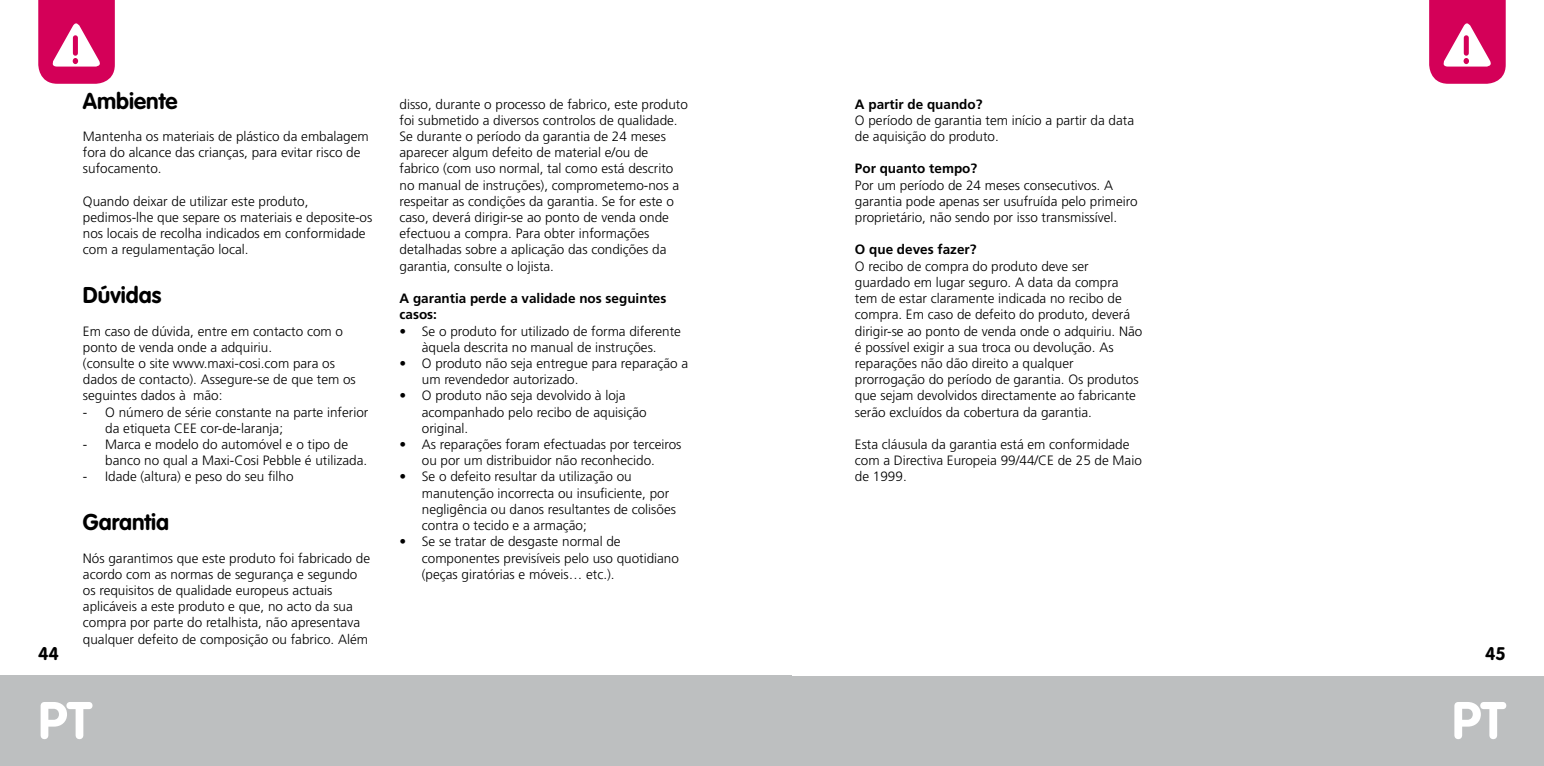
<style>
.page{position:relative;width:1544px;height:766px;background:#fff}
.page>*{position:absolute;margin:0;border:0;box-sizing:border-box;transform-origin:0 0}
.t1{font:700 51.75px "VAG Rounded Std";color:#fff}
.t2{font:700 22.5px "VAG Rounded Std";color:#000}
.t3{font:700 18px "VAG Rounded Std";color:#000}
.t4{font:300 13.5px/16.2px "Frutiger CE";color:#000}
.t5{font:700 13.5px/16.2px "Frutiger CE";color:#000}
</style>
<div class="page">
<div style="left:753px;top:675px;width:790px;height:90px;background:#bdbfc0"></div>
<div style="left:0;top:675px;width:791px;height:90px;background:#bdbfc0"></div>
<svg style="left:1429px;top:0;width:76px;height:84px"></svg>
<div style="left:1463px;top:35px;width:5px;height:21px;background:#d40058;border-radius:3px"></div>
<svg style="left:38px;top:0;width:77px;height:84px"></svg>
<div style="left:73px;top:35px;width:5px;height:21px;background:#d40058;border-radius:3px"></div>
<h2 class="t2" style="left:83px;top:91px;width:96px">Ambiente</h2>
<p class="t4" style="left:83px;top:128px;width:287px">Mantenha os materiais de plástico da embalagem fora do alcance das crianças, para evitar risco de sufocamento.</p>
<p class="t4" style="left:83px;top:193px;width:291px">Quando deixar de utilizar este produto, pedimos-lhe que separe os materiais e deposite-os nos locais de recolha indicados em conformidade com a regulamentação local.</p>
<h2 class="t2" style="left:83px;top:285px;width:80px">Dúvidas</h2>
<p class="t4" style="left:83px;top:322px;width:274px">Em caso de dúvida, entre em contacto com o ponto de venda onde a adquiriu.<br>(consulte o site www.maxi-cosi.com para os dados de contacto). Assegure-se de que tem os seguintes dados à mão:</p>
<p class="t4" style="left:105px;top:403px;width:265px;text-indent:-22px">- O número de série constante na parte inferior da etiqueta CEE cor-de-laranja;</p>
<p class="t4" style="left:105px;top:436px;width:263px;text-indent:-22px">- Marca e modelo do automóvel e o tipo de banco no qual a Maxi-Cosi Pebble é utilizada.</p>
<p class="t4" style="left:83px;top:468px;width:212px">- Idade (altura) e peso do seu filho</p>
<h2 class="t2" style="left:83px;top:512px;width:88px">Garantia</h2>
<p class="t4" style="left:83px;top:549px;width:289px">Nós garantimos que este produto foi fabricado de acordo com as normas de segurança e segundo os requisitos de qualidade europeus actuais aplicáveis a este produto e que, no acto da sua compra por parte do retalhista, não apresentava qualquer defeito de composição ou fabrico. Além</p>
<p class="t4" style="left:399px;top:96px;width:290px">disso, durante o processo de fabrico, este produto foi submetido a diversos controlos de qualidade.<br>Se durante o período da garantia de 24 meses aparecer algum defeito de material e/ou de fabrico (com uso normal, tal como está descrito no manual de instruções), comprometemo-nos a respeitar as condições da garantia. Se for este o caso, deverá dirigir-se ao ponto de venda onde efectuou a compra. Para obter informações detalhadas sobre a aplicação das condições da garantia, consulte o lojista.</p>
<p class="t5" style="left:399px;top:290px;width:268px">A garantia perde a validade nos seguintes casos:</p>
<p class="t4" style="left:399px;top:322px;width:283px;text-align:center">• Se o produto for utilizado de forma diferente àquela descrita no manual de instruções.</p>
<p class="t4" style="left:422px;top:355px;width:268px;text-indent:-22px">• O produto não seja entregue para reparação a um revendedor autorizado.</p>
<p class="t4" style="left:422px;top:387px;width:226px;text-indent:-22px">• O produto não seja devolvido à loja acompanhado pelo recibo de aquisição original.</p>
<p class="t4" style="left:399px;top:436px;width:283px;text-align:center">• As reparações foram efectuadas por terceiros ou por um distribuidor não reconhecido.</p>
<p class="t4" style="left:422px;top:468px;width:256px;text-indent:-22px">• Se o defeito resultar da utilização ou manutenção incorrecta ou insuficiente, por negligência ou danos resultantes de colisões contra o tecido e a armação;</p>
<p class="t4" style="left:422px;top:533px;width:259px;text-indent:-22px">• Se se tratar de desgaste normal de componentes previsíveis pelo uso quotidiano (peças giratórias e móveis… etc.).</p>
<p class="t5" style="left:855px;top:96px;width:129px">A partir de quando?</p>
<p class="t4" style="left:855px;top:112px;width:281px">O período de garantia tem início a partir da data de aquisição do produto.</p>
<p class="t5" style="left:855px;top:161px;width:124px">Por quanto tempo?</p>
<p class="t4" style="left:855px;top:177px;width:284px">Por um período de 24 meses consecutivos. A garantia pode apenas ser usufruída pelo primeiro proprietário, não sendo por isso transmissível.</p>
<p class="t5" style="left:855px;top:242px;width:123px">O que deves fazer?</p>
<p class="t4" style="left:855px;top:258px;width:289px">O recibo de compra do produto deve ser guardado em lugar seguro. A data da compra tem de estar claramente indicada no recibo de compra. Em caso de defeito do produto, deverá dirigir-se ao ponto de venda onde o adquiriu. Não é possível exigir a sua troca ou devolução. As reparações não dão direito a qualquer prorrogação do período de garantia. Os produtos que sejam devolvidos directamente ao fabricante serão excluídos da cobertura da garantia.</p>
<p class="t4" style="left:855px;top:436px;width:288px">Esta cláusula da garantia está em conformidade com a Directiva Europeia 99/44/CE de 25 de Maio de 1999.</p>
<h3 class="t3" style="left:38px;top:645px;width:22px">44</h3>
<h3 class="t3" style="left:1485px;top:645px;width:22px">45</h3>
<h1 class="t1" style="left:38px;top:698px;width:55px">PT</h1>
<h1 class="t1" style="left:1452px;top:698px;width:55px">PT</h1>
</div>
